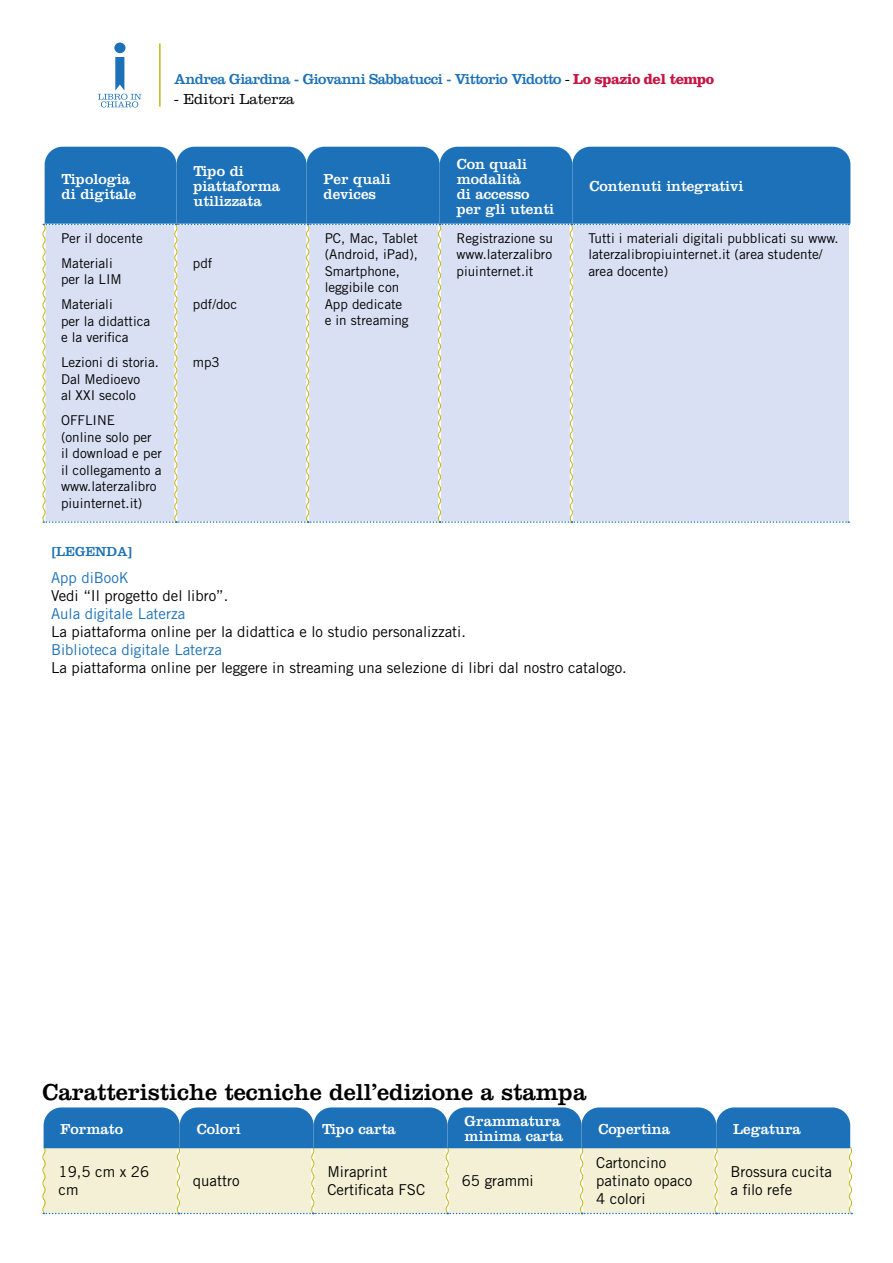
<style>
.page{position:relative;width:893px;height:1263px;background:#fff}
.page>*{position:absolute;margin:0;border:0;box-sizing:border-box;transform-origin:0 0}
.t1{font:24px "Clarendon";color:#000}
.t2{font:15px/18px "Trade Gothic LT Std";color:#000}
.t3{font:15px/15px "Clarendon";color:#fff}
.t4{font:15px "Clarendon";letter-spacing:-.035em;color:#1d71b8}
.t5{font:15px "Trade Gothic LT Std";color:#1d71b8}
.t6{font:300 15px "Clarendon";color:#000}
.t7{font:13.5px/16.5px "Trade Gothic LT Std";color:#000}
.t8{font:13.5px "Clarendon";color:#1d71b8}
.s1{font-weight:300;color:#000}
.s2{font-weight:700;color:#c51545}
</style>
<div class="page">
<hr style="left:159px;top:43px;width:2px;height:64px;background:#c5b614">
<div style="left:114px;top:43px;width:11px;height:10px;background:#1d71b8;border-radius:50%"></div>
<svg style="left:98px;top:57px;width:43px;height:50px"></svg>
<svg style="left:42px;top:1107px;width:811px;height:107px;background:#a3c0cb"></svg>
<svg style="left:42px;top:147px;width:808px;height:376px;background:#b3c9e5"></svg>
<p class="t4" style="left:174px;top:70px;width:542px">Andrea Giardina - Giovanni Sabbatucci - Vittorio Vidotto <span class="s1">-</span> <span class="s2">Lo spazio del tempo</span></p>
<p class="t6" style="left:174px;top:90px;width:122px">- Editori Laterza</p>
<p class="t3" style="left:62px;top:171px;width:76px">Tipologia di digitale</p>
<p class="t3" style="left:193px;top:163px;width:88px">Tipo di piattaforma utilizzata</p>
<p class="t3" style="left:324px;top:171px;width:69px">Per quali devices</p>
<p class="t3" style="left:457px;top:156px;width:99px">Con quali modalità<br>di accesso per gli utenti</p>
<p class="t3" style="left:589px;top:178px;width:155px">Contenuti integrativi</p>
<p class="t7" style="left:61px;top:225px;width:83px;line-height:25px">Per il docente<br>Materiali</p>
<p class="t7" style="left:61px;top:267px;width:62px;line-height:25px">per la LIM<br>Materiali</p>
<p class="t7" style="left:61px;top:312px;width:91px">per la didattica e la verifica</p>
<p class="t7" style="left:61px;top:354px;width:99px">Lezioni di storia.<br>Dal Medioevo<br>al XXI secolo</p>
<p class="t7" style="left:61px;top:412px;width:102px">OFFLINE<br>(online solo per il download e per il collegamento a www.laterzalibro piuinternet.it)</p>
<p class="t7" style="left:193px;top:254px;width:21px">pdf</p>
<p class="t7" style="left:193px;top:296px;width:46px">pdf/doc</p>
<p class="t7" style="left:193px;top:354px;width:28px">mp3</p>
<p class="t7" style="left:325px;top:229px;width:95px">PC, Mac, Tablet (Android, iPad),<br>Smartphone, leggibile con<br>App dedicate<br>e in streaming</p>
<p class="t7" style="left:456px;top:229px;width:98px;text-align:justify">Registrazione su www.laterzalibro piuinternet.it</p>
<p class="t7" style="left:588px;top:229px;width:252px">Tutti i materiali digitali pubblicati su www. laterzalibropiuinternet.it (area studente/ area docente)</p>
<p class="t8" style="left:51px;top:544px;width:83px">[LEGENDA]</p>
<p class="t5" style="left:51px;top:568px;width:79px">App diBooK</p>
<p class="t2" style="left:51px;top:586px;width:179px">Vedi “Il progetto del libro”.</p>
<p class="t5" style="left:51px;top:604px;width:136px">Aula digitale Laterza</p>
<p class="t2" style="left:51px;top:622px;width:416px">La piattaforma online per la didattica e lo studio personalizzati.</p>
<p class="t5" style="left:51px;top:640px;width:172px">Biblioteca digitale Laterza</p>
<p class="t2" style="left:51px;top:658px;width:577px">La piattaforma online per leggere in streaming una selezione di libri dal nostro catalogo.</p>
<h1 class="t1" style="left:43px;top:1078px;width:545px">Caratteristiche tecniche dell’edizione a stampa</h1>
<p class="t3" style="left:61px;top:1121px;width:64px">Formato</p>
<p class="t3" style="left:197px;top:1121px;width:46px">Colori</p>
<p class="t3" style="left:322px;top:1121px;width:75px">Tipo carta</p>
<p class="t3" style="left:465px;top:1113px;width:100px">Grammatura minima carta</p>
<p class="t3" style="left:598px;top:1121px;width:73px">Copertina</p>
<p class="t3" style="left:733px;top:1121px;width:69px">Legatura</p>
<p class="t2" style="left:59px;top:1162px;width:92px">19,5 cm x 26 cm</p>
<p class="t2" style="left:193px;top:1171px;width:48px">quattro</p>
<p class="t2" style="left:327px;top:1162px;width:99px">Miraprint<br>Certificata FSC</p>
<p class="t2" style="left:462px;top:1171px;width:74px">65 grammi</p>
<p class="t2" style="left:596px;top:1153px;width:98px">Cartoncino patinato opaco<br>4 colori</p>
<p class="t2" style="left:731px;top:1162px;width:103px">Brossura cucita a filo refe</p>
</div>
